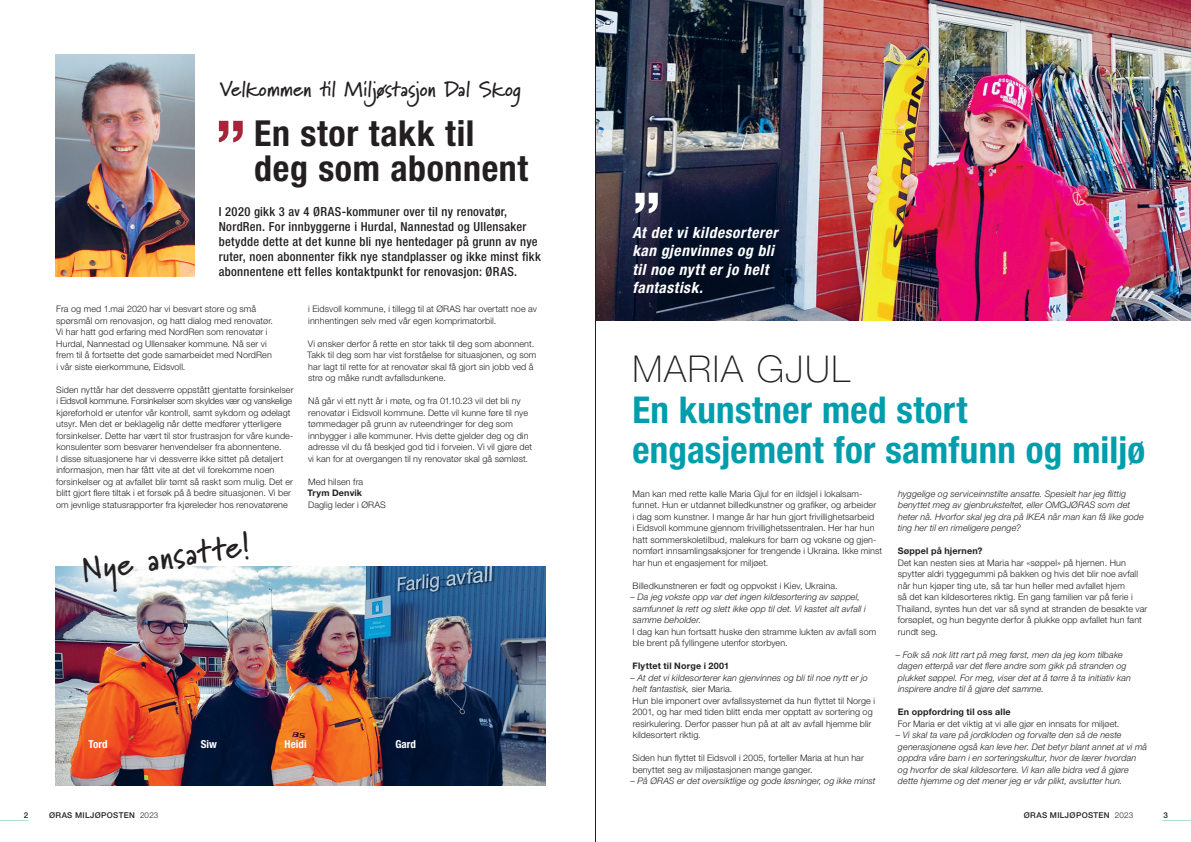
<style>
.page{position:relative;width:1191px;height:842px;background:#fff}
.page>*{position:absolute;margin:0;border:0;box-sizing:border-box;transform-origin:0 0}
.t1{font:800 57.1px "Helvetica Neue LT Pro";color:#fff}
.t2{font:700 condensed 37px/40.9px "Helvetica Neue LT Pro";letter-spacing:.01em;color:#009ead}
.t3{font:100 37px "Helvetica Neue LT Pro";letter-spacing:.045em;color:#231f20}
.t4{font:700 condensed 35.8px/35px "Helvetica Neue LT Pro";letter-spacing:.02em;color:#231f20;text-align:center}
.t5{font:700 33.1px "Marydale";color:#231f20}
.t6{font:700 21px "Marydale";letter-spacing:-.005em;color:#231f20}
.t7{font:italic 700 condensed 15.4px/18.5px "Helvetica Neue LT Pro";letter-spacing:.04em;color:#fff}
.t8{font:500 condensed 12.5px/15px "Helvetica Neue LT Pro";letter-spacing:.02em;color:#231f20}
.t9{font:700 condensed 11px "Helvetica Neue LT Pro";color:#fff}
.t10{font:300 9px/11.5px "Helvetica Neue LT Pro";letter-spacing:.01em;color:#231f20}
.t11{font:italic 300 9px/11.5px "Helvetica Neue LT Pro";letter-spacing:.01em;color:#231f20}
.t12{font:700 9px "Helvetica Neue LT Pro";letter-spacing:.02em;color:#231f20}
.t13{font:500 8px "Helvetica Neue LT Pro";letter-spacing:.04em;color:#231f20}
.s1{font-style:italic}
.s2{font-weight:300}
</style>
<div class="page">
<svg style="left:1162px;top:820px;width:29px;height:1px"></svg>
<svg style="left:0;top:820px;width:28px;height:1px"></svg>
<img style="left:596px;top:0;width:595px;height:320px">
<img style="left:56px;top:55px;width:139px;height:221px">
<img style="left:56px;top:566px;width:489px;height:219px">
<img style="left:55px;top:566px;width:223px;height:55px">
<hr style="left:595px;top:0;width:1px;height:842px;background:#231f20">
<h3 class="t6" style="left:219px;top:77px;width:304px">Velkommen til Miljøstasjon Dal Skog</h3>
<h3 class="t4" style="left:215px;top:116px;width:314px">En stor takk til<br><sup>”</sup> deg som abonnent</h3>
<p class="t8" style="left:219px;top:204px;width:323px">I 2020 gikk 3 av 4 ØRAS-kommuner over til ny renovatør, NordRen. For innbyggerne i Hurdal, Nannestad og Ullensaker betydde dette at det kunne bli nye hentedager på grunn av nye ruter, noen abonnenter fikk nye standplasser og ikke minst fikk abonnentene ett felles kontaktpunkt for renovasjon: ØRAS.</p>
<p class="t10" style="left:56px;top:303px;width:218px">Fra og med 1.mai 2020 har vi besvart store og små spørsmål om renovasjon, og hatt dialog med renovatør.<br>Vi har hatt god erfaring med NordRen som renovatør i Hurdal, Nannestad og Ullensaker kommune. Nå ser vi frem til å fortsette det gode samarbeidet med NordRen i vår siste eierkommune, Eidsvoll.</p>
<p class="t10" style="left:56px;top:383px;width:239px">Siden nyttår har det dessverre oppstått gjentatte forsinkelser i Eidsvoll kommune. Forsinkelser som skyldes vær og vanskelige kjøreforhold er utenfor vår kontroll, samt sykdom og ødelagt utsyr. Men det er beklagelig når dette medfører ytterligere forsinkelser. Dette har vært til stor frustrasjon for våre kunde&shy;konsulenter som besvarer henvendelser fra abonnentene.<br>I disse situasjonene har vi dessverre ikke sittet på detaljert informasjon, men har fått vite at det vil forekomme noen forsinkelser og at avfallet blir tømt så raskt som mulig. Det er blitt gjort flere tiltak i et forsøk på å bedre situasjonen. Vi ber om jevnlige statusrapporter fra kjøreleder hos renovatørene</p>
<h3 class="t5" style="left:79px;top:551px;width:172px;rotate:-9deg">Nye ansatte!</h3>
<p class="t10" style="left:308px;top:303px;width:230px">i Eidsvoll kommune, i tillegg til at ØRAS har overtatt noe av innhentingen selv med vår egen komprimatorbil.</p>
<p class="t10" style="left:307px;top:337px;width:231px">Vi ønsker derfor å rette en stor takk til deg som abonnent.<br>Takk til deg som har vist forståelse for situasjonen, og som har lagt til rette for at renovatør skal få gjort sin jobb ved å strø og måke rundt avfallsdunkene.</p>
<p class="t10" style="left:308px;top:395px;width:226px">Nå går vi ett nytt år i møte, og fra 01.10.23 vil det bli ny renovatør i Eidsvoll kommune. Dette vil kunne føre til nye tømmedager på grunn av ruteendringer for deg som innbygger i alle kommuner. Hvis dette gjelder deg og din adresse vil du få beskjed god tid i forveien. Vi vil gjøre det vi kan for at overgangen til ny renovatør skal gå sømløst.</p>
<p class="t10" style="left:308px;top:475px;width:57px">Med hilsen fra</p>
<p class="t12" style="left:307px;top:487px;width:56px">Trym Denvik</p>
<p class="t10" style="left:308px;top:498px;width:79px">Daglig leder i ØRAS</p>
<p class="t9" style="left:89px;top:738px;width:21px">Tord</p>
<p class="t9" style="left:201px;top:738px;width:18px">Siw</p>
<p class="t9" style="left:285px;top:738px;width:24px">Heidi</p>
<p class="t9" style="left:395px;top:738px;width:22px">Gard</p>
<h1 class="t1" style="left:632px;top:179px;width:30px">”</h1>
<h3 class="t7" style="left:632px;top:223px;width:147px">At det vi kildesorterer kan gjenvinnes og bli til noe nytt er jo helt fantastisk.</h3>
<h2 class="t3" style="left:632px;top:347px;width:219px">MARIA GJUL</h2>
<h2 class="t2" style="left:632px;top:389px;width:514px">En kunstner med stort engasjement for samfunn og miljø</h2>
<p class="t10" style="left:632px;top:488px;width:251px">Man kan med rette kalle Maria Gjul for en ildsjel i lokalsam&shy;funnet. Hun er utdannet billedkunstner og grafiker, og arbeider<br>i dag som kunstner. I mange år har hun gjort frivillighetsarbeid<br>i Eidsvoll kommune gjennom frivillighetssentralen. Her har hun hatt sommerskoletilbud, malekurs for barn og voksne og gjen&shy;nomført innsamlingsaksjoner for trengende i Ukraina. Ikke minst har hun et engasjement for miljøet.</p>
<p class="t10" style="left:632px;top:580px;width:206px">Billedkunstneren er født og oppvokst i Kiev, Ukraina.</p>
<p class="t11" style="left:630px;top:591px;width:237px">– Da jeg vokste opp var det ingen kildesortering av søppel, samfunnet la rett og slett ikke opp til det. Vi kastet alt avfall i samme beholder.</p>
<p class="t10" style="left:632px;top:626px;width:245px">I dag kan hun fortsatt huske den stramme lukten av avfall som ble brent på fyllingene utenfor storbyen.</p>
<p class="t12" style="left:632px;top:661px;width:98px">Flyttet til Norge i 2001</p>
<p class="t10" style="left:630px;top:672px;width:246px"><span class="s1">– At det vi kildesorterer kan gjenvinnes og bli til noe nytt er jo helt fantastisk,</span> sier Maria.<br>Hun ble imponert over avfallssystemet da hun flyttet til Norge i 2001, og har med tiden blitt enda mer opptatt av sortering og resirkulering. Derfor passer hun på at alt av avfall hjemme blir kildesortert riktig.</p>
<p class="t10" style="left:632px;top:752px;width:233px">Siden hun flyttet til Eidsvoll i 2005, forteller Maria at hun har benyttet seg av miljøstasjonen mange ganger.</p>
<p class="t11" style="left:630px;top:775px;width:246px">– På ØRAS er det oversiktlige og gode løsninger, og ikke minst</p>
<p class="t11" style="left:897px;top:488px;width:247px">hyggelige og serviceinnstilte ansatte. Spesielt har jeg flittig benyttet meg av gjenbruksteltet, eller OMGJØRAS som det heter nå. Hvorfor skal jeg dra på IKEA når man kan få like gode ting her til en rimeligere penge?</p>
<p class="t12" style="left:897px;top:546px;width:86px">Søppel på hjernen?</p>
<p class="t10" style="left:896px;top:557px;width:252px">Det kan nesten sies at Maria har «søppel» på hjernen. Hun spytter aldri tyggegummi på bakken og hvis det blir noe avfall når hun kjøper ting ute, så tar hun heller med avfallet hjem<br>så det kan kildesorteres riktig. En gang familien var på ferie i Thailand, syntes hun det var så synd at stranden de besøkte var forsøplet, og hun begynte derfor å plukke opp avfallet hun fant rundt seg.</p>
<p class="t11" style="left:895px;top:649px;width:237px">– Folk så nok litt rart på meg først, men da jeg kom tilbake dagen etterpå var det flere andre som gikk på stranden og plukket søppel. For meg, viser det at å tørre å ta initiativ kan inspirere andre til å gjøre det samme.</p>
<p class="t12" style="left:897px;top:707px;width:114px">En oppfordring til oss alle</p>
<p class="t10" style="left:897px;top:718px;width:223px">For Maria er det viktig at vi alle gjør en innsats for miljøet.</p>
<p class="t11" style="left:895px;top:729px;width:253px">– Vi skal ta vare på jordkloden og forvalte den så de neste generasjonene også kan leve her. Det betyr blant annet at vi må oppdra våre barn i en sorteringskultur, hvor de lærer hvordan<br>og hvorfor de skal kildesortere. Vi kan alle bidra ved å gjøre dette hjemme og det mener jeg er vår plikt, avslutter hun.</p>
<p class="t13" style="left:24px;top:810px;width:6px">2</p>
<p class="t13" style="left:49px;top:810px;width:111px">ØRAS MILJØPOSTEN <span class="s2">2023</span></p>
<p class="t13" style="left:1023px;top:810px;width:111px">ØRAS MILJØPOSTEN <span class="s2">2023</span></p>
<p class="t13" style="left:1163px;top:810px;width:6px">3</p>
</div>
